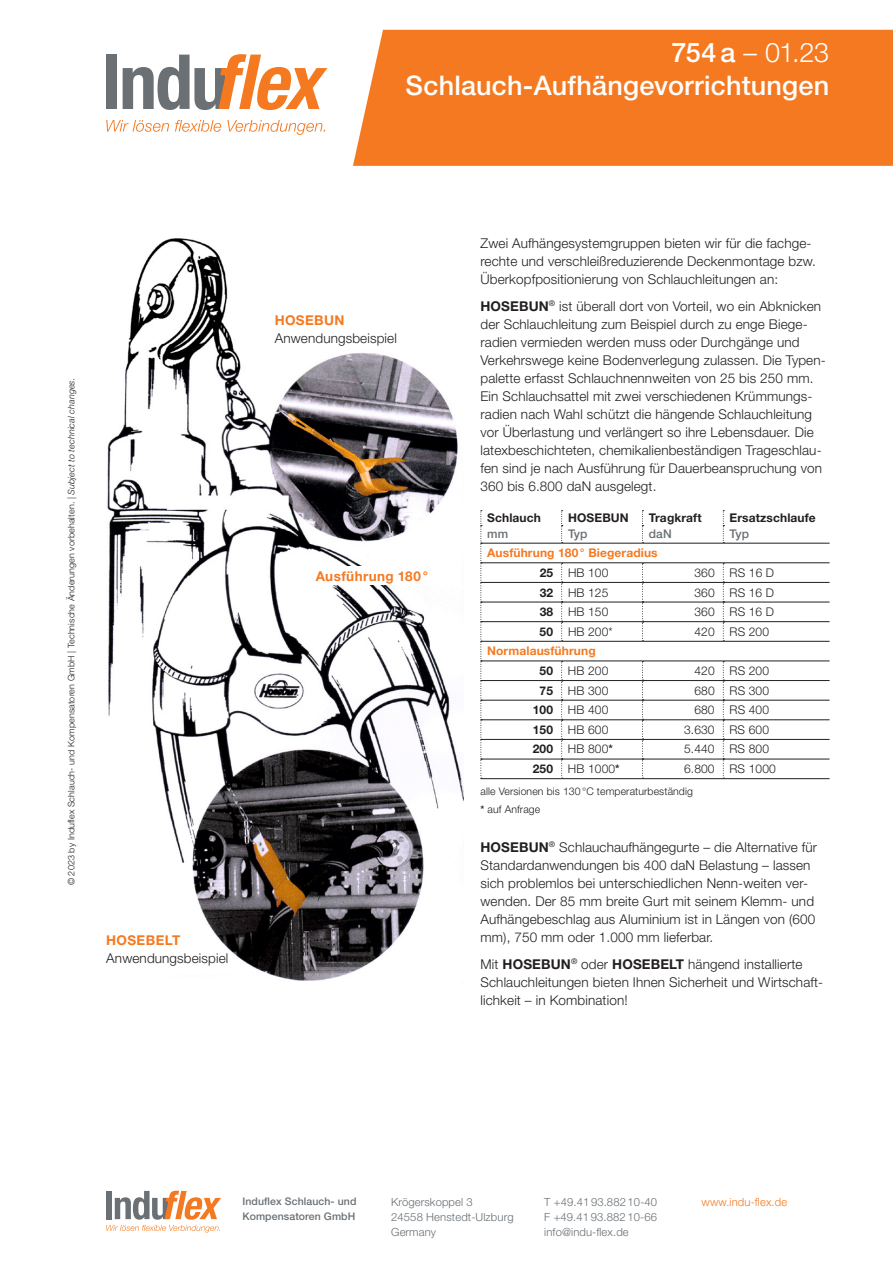
<style>
.page{position:relative;width:893px;height:1263px;background:#fff}
.page>*{position:absolute;margin:0;border:0;box-sizing:border-box;transform-origin:0 0}
.t1{font:500 27px/33px "Helvetica Neue LT Pro";letter-spacing:.01em;color:#fff;text-align:right}
.t2{font:300 13.5px/18px "Helvetica Neue LT Pro";letter-spacing:.01em;color:#231f20}
.t3{font:700 13.5px "Helvetica Neue LT Pro";letter-spacing:.03em;color:#f47921}
.t4{font:300 12px "Helvetica Neue LT Pro";letter-spacing:.01em;color:#231f20}
.t5{font:700 12px/19.6px "Helvetica Neue LT Pro";letter-spacing:.01em;color:#f47921;text-align:center}
.t6{font:700 12px "Helvetica Neue LT Pro";letter-spacing:.01em;color:#231f20}
.t7{font:500 12px "Helvetica Neue LT Pro";letter-spacing:.01em;color:#696f74}
.t8{font:300 11.25px/15px "Helvetica Neue LT Pro";letter-spacing:.01em;color:#696f74;text-align:justify}
.t9{font:300 11.25px "Helvetica Neue LT Pro";letter-spacing:.01em;color:#f47921}
.t10{font:300 10.5px/17.7px "Helvetica Neue LT Pro";letter-spacing:.01em;color:#231f20}
.t11{font:500 10.5px/15px "Helvetica Neue LT Pro";letter-spacing:.01em;color:#696f74}
.t12{font:300 9px "Helvetica Neue LT Pro";letter-spacing:.01em;color:#231f20}
.s1{font-weight:300}
.s2{font-style:italic}
.s3{font-weight:700}
.s4{color:#231f20}
.s5{font-weight:300;color:#231f20}
.s6{font-weight:500}
</style>
<div class="page">
<svg style="left:106px;top:1191px;width:115px;height:41px"></svg>
<svg style="left:561px;top:510px;width:2px;height:33px"></svg>
<svg style="left:561px;top:563px;width:2px;height:78px"></svg>
<svg style="left:561px;top:662px;width:2px;height:116px"></svg>
<svg style="left:642px;top:510px;width:1px;height:33px"></svg>
<svg style="left:723px;top:510px;width:1px;height:33px"></svg>
<svg style="left:642px;top:563px;width:1px;height:78px"></svg>
<svg style="left:723px;top:563px;width:1px;height:78px"></svg>
<svg style="left:642px;top:662px;width:1px;height:116px"></svg>
<svg style="left:723px;top:662px;width:1px;height:116px"></svg>
<svg style="left:480px;top:510px;width:2px;height:268px"></svg>
<hr style="left:481px;top:543px;width:81px;height:1px;background:#231f20">
<hr style="left:562px;top:543px;width:80px;height:1px;background:#231f20">
<hr style="left:642px;top:543px;width:81px;height:1px;background:#231f20">
<hr style="left:723px;top:543px;width:107px;height:1px;background:#231f20">
<hr style="left:481px;top:562px;width:81px;height:1px;background:#231f20">
<hr style="left:562px;top:562px;width:80px;height:1px;background:#231f20">
<hr style="left:642px;top:562px;width:81px;height:1px;background:#231f20">
<hr style="left:723px;top:562px;width:107px;height:1px;background:#231f20">
<hr style="left:481px;top:582px;width:81px;height:1px;background:#231f20">
<hr style="left:562px;top:582px;width:80px;height:1px;background:#231f20">
<hr style="left:642px;top:582px;width:81px;height:1px;background:#231f20">
<hr style="left:723px;top:582px;width:107px;height:1px;background:#231f20">
<hr style="left:481px;top:602px;width:81px;height:1px;background:#231f20">
<hr style="left:562px;top:602px;width:80px;height:1px;background:#231f20">
<hr style="left:642px;top:602px;width:81px;height:1px;background:#231f20">
<hr style="left:723px;top:602px;width:107px;height:1px;background:#231f20">
<hr style="left:481px;top:621px;width:81px;height:1px;background:#231f20">
<hr style="left:562px;top:621px;width:80px;height:1px;background:#231f20">
<hr style="left:642px;top:621px;width:81px;height:1px;background:#231f20">
<hr style="left:723px;top:621px;width:107px;height:1px;background:#231f20">
<hr style="left:481px;top:641px;width:81px;height:1px;background:#231f20">
<hr style="left:562px;top:641px;width:80px;height:1px;background:#231f20">
<hr style="left:642px;top:641px;width:81px;height:1px;background:#231f20">
<hr style="left:723px;top:641px;width:107px;height:1px;background:#231f20">
<hr style="left:481px;top:661px;width:81px;height:1px;background:#231f20">
<hr style="left:562px;top:661px;width:80px;height:1px;background:#231f20">
<hr style="left:642px;top:661px;width:81px;height:1px;background:#231f20">
<hr style="left:723px;top:661px;width:107px;height:1px;background:#231f20">
<hr style="left:481px;top:680px;width:81px;height:1px;background:#231f20">
<hr style="left:562px;top:680px;width:80px;height:1px;background:#231f20">
<hr style="left:642px;top:680px;width:81px;height:1px;background:#231f20">
<hr style="left:723px;top:680px;width:107px;height:1px;background:#231f20">
<hr style="left:481px;top:700px;width:81px;height:1px;background:#231f20">
<hr style="left:562px;top:700px;width:80px;height:1px;background:#231f20">
<hr style="left:642px;top:700px;width:81px;height:1px;background:#231f20">
<hr style="left:723px;top:700px;width:107px;height:1px;background:#231f20">
<hr style="left:481px;top:719px;width:81px;height:1px;background:#231f20">
<hr style="left:562px;top:719px;width:80px;height:1px;background:#231f20">
<hr style="left:642px;top:719px;width:81px;height:1px;background:#231f20">
<hr style="left:723px;top:719px;width:107px;height:1px;background:#231f20">
<hr style="left:481px;top:739px;width:81px;height:1px;background:#231f20">
<hr style="left:562px;top:739px;width:80px;height:1px;background:#231f20">
<hr style="left:642px;top:739px;width:81px;height:1px;background:#231f20">
<hr style="left:723px;top:739px;width:107px;height:1px;background:#231f20">
<hr style="left:481px;top:759px;width:81px;height:1px;background:#231f20">
<hr style="left:562px;top:759px;width:80px;height:1px;background:#231f20">
<hr style="left:642px;top:759px;width:81px;height:1px;background:#231f20">
<hr style="left:723px;top:759px;width:107px;height:1px;background:#231f20">
<hr style="left:480px;top:778px;width:82px;height:1px;background:#231f20">
<hr style="left:562px;top:778px;width:80px;height:1px;background:#231f20">
<hr style="left:642px;top:778px;width:81px;height:1px;background:#231f20">
<hr style="left:723px;top:778px;width:107px;height:1px;background:#231f20">
<img style="left:107px;top:238px;width:356px;height:743px">
<div style="left:311px;top:567px;width:125px;height:18px;background:#fff"></div>
<svg style="left:106px;top:120px;width:63px;height:12px"></svg>
<svg style="left:175px;top:120px;width:46px;height:12px"></svg>
<svg style="left:227px;top:120px;width:98px;height:15px"></svg>
<div style="left:106px;top:55px;width:11px;height:54px;background:#6a7074"></div>
<svg style="left:123px;top:54px;width:204px;height:56px"></svg>
<div style="left:353px;top:30px;width:540px;height:136px;background:#f47921"></div>
<h1 class="t1" style="left:406px;top:35px;width:425px">754 a <span class="s1">– 01.23<br></span>Schlauch-Aufhängevorrichtungen</h1>
<p class="t12" style="left:66px;top:885px;width:509px;rotate:-90deg">© 2023 by Induflex Schlauch- und Kompensatoren GmbH | Technische Änderungen vorbehalten. | <span class="s2">Subject to technical changes.</span></p>
<p class="t3" style="left:106px;top:932px;width:75px">HOSEBELT</p>
<p class="t2" style="left:106px;top:949px;width:124px">Anwendungsbeispiel</p>
<p class="t3" style="left:275px;top:312px;width:71px">HOSEBUN</p>
<p class="t2" style="left:275px;top:329px;width:124px">Anwendungsbeispiel</p>
<p class="t3" style="left:316px;top:567px;width:114px">Ausführung 180 °</p>
<p class="t2" style="left:480px;top:234px;width:337px">Zwei Aufhängesystemgruppen bieten wir für die fachge&shy;rechte und verschleißreduzierende Deckenmontage bzw.<br>Überkopfpositionierung von Schlauchleitungen an:</p>
<p class="t2" style="left:480px;top:297px;width:347px"><span class="s3">HOSEBUN</span><sup>®</sup> ist überall dort von Vorteil, wo ein Abknicken der Schlauchleitung zum Beispiel durch zu enge Biege&shy;radien vermieden werden muss oder Durchgänge und Verkehrswege keine Bodenverlegung zulassen. Die Typen&shy;palette erfasst Schlauchnennweiten von 25 bis 250 mm.<br>Ein Schlauchsattel mit zwei verschiedenen Krümmungs&shy;radien nach Wahl schützt die hängende Schlauchleitung vor Überlastung und verlängert so ihre Lebensdauer. Die latexbeschichteten, chemikalienbeständigen Trageschlau&shy;fen sind je nach Ausführung für Dauerbeanspruchung von 360 bis 6.800 daN ausgelegt.</p>
<p class="t6" style="left:487px;top:510px;width:55px">Schlauch</p>
<p class="t6" style="left:568px;top:510px;width:62px">HOSEBUN</p>
<p class="t6" style="left:649px;top:510px;width:54px">Tragkraft</p>
<p class="t6" style="left:730px;top:510px;width:88px">Ersatzschlaufe</p>
<p class="t7" style="left:487px;top:526px;width:22px">mm</p>
<p class="t7" style="left:568px;top:526px;width:21px">Typ</p>
<p class="t7" style="left:649px;top:526px;width:24px">daN</p>
<p class="t7" style="left:730px;top:526px;width:21px">Typ</p>
<p class="t5" style="left:487px;top:543px;width:172px">Ausführung 180° Biegeradius<br><span class="s4">25</span> <span class="s5">HB 100</span></p>
<p class="t4" style="left:694px;top:565px;width:81px">360 RS 16 D</p>
<p class="t4" style="left:540px;top:585px;width:70px"><span class="s3">32</span> HB 125</p>
<p class="t4" style="left:694px;top:585px;width:81px">360 RS 16 D</p>
<p class="t4" style="left:540px;top:604px;width:70px"><span class="s3">38</span> HB 150</p>
<p class="t4" style="left:694px;top:604px;width:81px">360 RS 16 D</p>
<p class="t4" style="left:540px;top:624px;width:75px"><span class="s3">50</span> HB 200*</p>
<p class="t4" style="left:694px;top:624px;width:76px">420 RS 200</p>
<p class="t5" style="left:540px;top:641px;width:70px;text-align:left;text-indent:-52px">Normalausführung<br><span class="s4">50</span> <span class="s5">HB 200</span></p>
<p class="t4" style="left:694px;top:663px;width:76px">420 RS 200</p>
<p class="t4" style="left:540px;top:683px;width:70px"><span class="s3">75</span> HB 300</p>
<p class="t4" style="left:694px;top:683px;width:76px">680 RS 300</p>
<p class="t4" style="left:533px;top:703px;width:77px"><span class="s3">100</span> HB 400</p>
<p class="t4" style="left:694px;top:703px;width:76px">680 RS 400</p>
<p class="t4" style="left:533px;top:722px;width:77px"><span class="s3">150</span> HB 600</p>
<p class="t4" style="left:684px;top:722px;width:86px">3.630 RS 600</p>
<p class="t4" style="left:533px;top:742px;width:82px"><span class="s3">200</span> HB 800<span class="s6">*</span></p>
<p class="t4" style="left:684px;top:742px;width:86px">5.440 RS 800</p>
<p class="t4" style="left:533px;top:761px;width:88px"><span class="s3">250</span> HB 1000<span class="s6">*</span></p>
<p class="t4" style="left:684px;top:761px;width:93px">6.800 RS 1000</p>
<p class="t10" style="left:480px;top:782px;width:214px">alle Versionen bis 130°C temperaturbeständig <span class="s6">*</span> auf Anfrage</p>
<p class="t2" style="left:480px;top:837px;width:338px"><span class="s3">HOSEBUN</span><sup>®</sup> Schlauchaufhängegurte – die Alternative für Standardanwendungen bis 400 daN Belastung – lassen sich problemlos bei unterschiedlichen Nenn-weiten ver&shy;wenden. Der 85 mm breite Gurt mit seinem Klemm- und Aufhängebeschlag aus Aluminium ist in Längen von (600 mm), 750 mm oder 1.000 mm lieferbar.</p>
<p class="t2" style="left:480px;top:954px;width:344px">Mit <span class="s3">HOSEBUN</span><sup>®</sup> oder <span class="s3">HOSEBELT</span> hängend installierte<br>Schlauchleitungen bieten Ihnen Sicherheit und Wirtschaft&shy;lichkeit – in Kombination!</p>
<p class="t11" style="left:242px;top:1194px;width:116px">Induflex Schlauch- und<br>Kompensatoren GmbH</p>
<p class="t8" style="left:544px;top:1194px;width:114px">T +49.41 93.882 10-40<br>F +49.41 93.882 10-66 info@indu-flex.de</p>
<p class="t8" style="left:391px;top:1194px;width:83px">Krögerskoppel 3</p>
<p class="t9" style="left:702px;top:1195px;width:87px">www.indu-flex.de</p>
<p class="t8" style="left:391px;top:1209px;width:124px">24558 Henstedt-Ulzburg<br>Germany</p>
</div>
